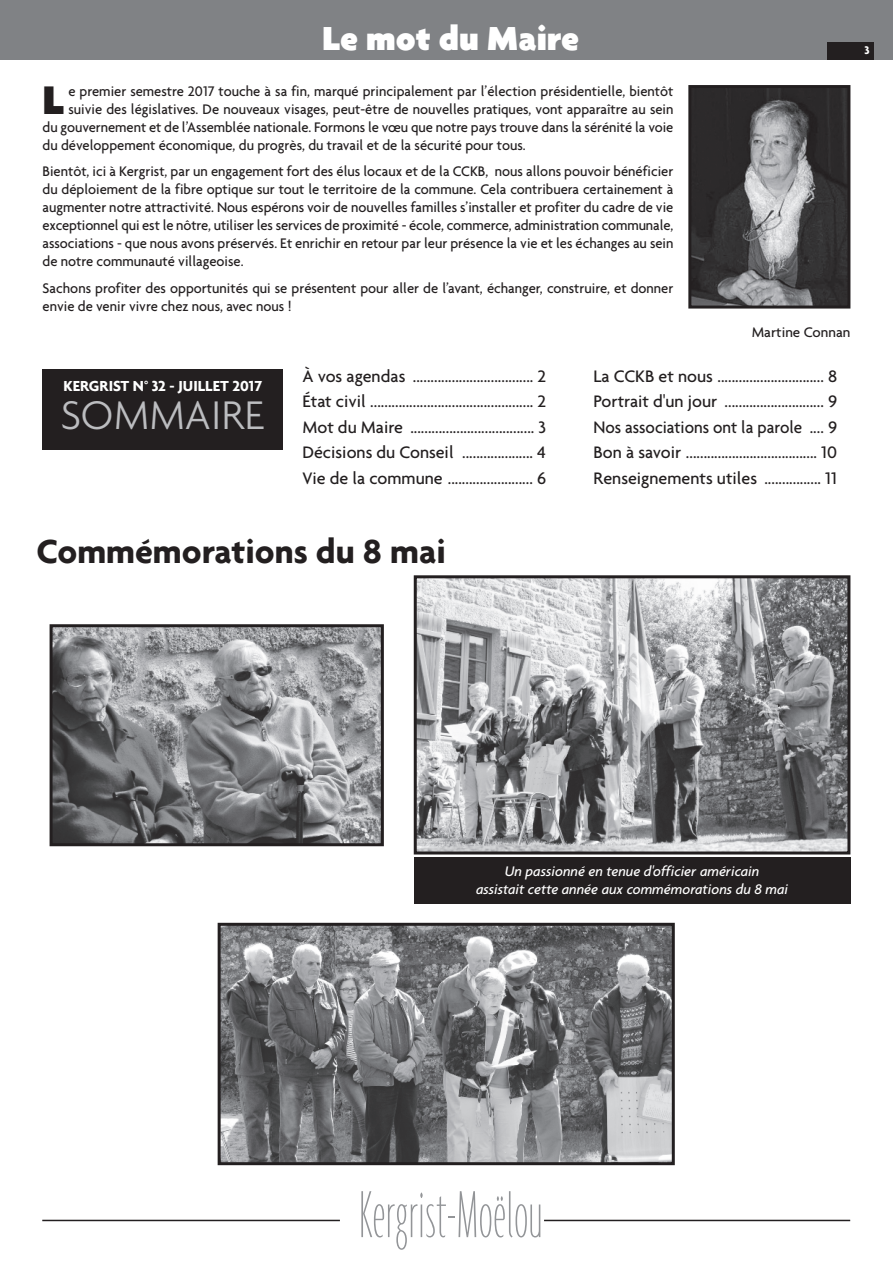
<style>
.page{position:relative;width:893px;height:1263px;background:#fff}
.page>*{position:absolute;margin:0;border:0;box-sizing:border-box;transform-origin:0 0}
.t1{font:100 ultra-condensed 72px "Agenda";color:#939598}
.t2{font:300 43.2px "Agenda";letter-spacing:.005em;color:#bcbdc0}
.t3{font:900 43.2px "Agenda";color:#231f20}
.t4{font:700 36px "Agenda";color:#231f20}
.t5{font:900 36px "Agenda";color:#fff}
.t6{font:500 18px/25.5px "Agenda";color:#231f20;text-align:justify}
.t7{font:700 15.75px "Agenda";color:#fff}
.t8{font:500 15px/18px "Agenda";color:#231f20;text-align:justify}
.t9{font:italic 500 15px/18px "Agenda";color:#fff;text-align:center}
.t10{font:700 12px "Agenda";color:#fff}
</style>
<div class="page">
<hr style="left:42px;top:1220px;width:298px;height:1px;background:#231f20">
<hr style="left:544px;top:1220px;width:306px;height:1px;background:#231f20">
<div style="left:0;top:0;width:893px;height:60px;background:#808285"></div>
<div style="left:827px;top:43px;width:47px;height:17px;background:#231f20"></div>
<img style="left:692px;top:89px;width:154px;height:216px">
<div style="left:688px;top:85px;width:162px;height:224px;border:3px solid #231f20"></div>
<div style="left:43px;top:369px;width:240px;height:80px;background:#231f20"></div>
<img style="left:418px;top:579px;width:428px;height:271px">
<div style="left:414px;top:575px;width:436px;height:279px;border:3px solid #231f20"></div>
<div style="left:414px;top:858px;width:436px;height:46px;background:#231f20"></div>
<img style="left:54px;top:628px;width:326px;height:214px">
<div style="left:50px;top:624px;width:334px;height:222px;border:3px solid #231f20"></div>
<img style="left:222px;top:927px;width:449px;height:234px">
<div style="left:218px;top:923px;width:457px;height:242px;border:3px solid #231f20"></div>
<h3 class="t5" style="left:322px;top:17px;width:259px">Le mot du Maire</h3>
<h2 class="t3" style="left:43px;top:74px;width:23px">L</h2>
<p class="t8" style="left:68px;top:82px;width:606px">e premier semestre 2017 touche à sa fin, marqué principalement par l’élection présidentielle, bientôt</p>
<p class="t8" style="left:68px;top:100px;width:606px">suivie des législatives. De nouveaux visages, peut-être de nouvelles pratiques, vont apparaître au sein</p>
<p class="t8" style="left:43px;top:118px;width:632px">du gouvernement et de l’Assemblée nationale. Formons le vœu que notre pays trouve dans la sérénité la voie</p>
<p class="t8" style="left:43px;top:136px;width:485px">du développement économique, du progrès, du travail et de la sécurité pour tous.</p>
<p class="t8" style="left:43px;top:162px;width:632px">Bientôt, ici à Kergrist, par un engagement fort des élus locaux et de la CCKB, nous allons pouvoir bénéficier du déploiement de la fibre optique sur tout le territoire de la commune. Cela contribuera certainement à augmenter notre attractivité. Nous espérons voir de nouvelles familles s’installer et profiter du cadre de vie exceptionnel qui est le nôtre, utiliser les services de proximité - école, commerce, administration communale, associations - que nous avons préservés. Et enrichir en retour par leur présence la vie et les échanges au sein de notre communauté villageoise.</p>
<p class="t8" style="left:43px;top:279px;width:632px">Sachons profiter des opportunités qui se présentent pour aller de l’avant, échanger, construire, et donner envie de venir vivre chez nous, avec nous !</p>
<p class="t8" style="left:752px;top:323px;width:100px">Martine Connan</p>
<p class="t7" style="left:64px;top:376px;width:200px">KERGRIST N° 32 - JUILLET 2017</p>
<h2 class="t2" style="left:61px;top:389px;width:205px">SOMMAIRE</h2>
<p class="t6" style="left:302px;top:363px;width:245px">À vos agendas .................................. 2<br>État civil .............................................. 2<br>Mot du Maire ................................... 3<br>Décisions du Conseil .................... 4<br>Vie de la commune ........................ 6</p>
<p class="t6" style="left:593px;top:363px;width:245px">La CCKB et nous .............................. 8<br>Portrait d'un jour ............................ 9<br>Nos associations ont la parole .... 9<br>Bon à savoir ..................................... 10<br>Renseignements utiles ................ 11</p>
<p class="t10" style="left:864px;top:43px;width:7px">3</p>
<h3 class="t4" style="left:36px;top:529px;width:411px">Commémorations du 8 mai</h3>
<p class="t9" style="left:476px;top:862px;width:314px">Un passionné en tenue d'officier américain<br>assistait cette année aux commémorations du 8 mai</p>
<h1 class="t1" style="left:359px;top:1170px;width:185px">Kergrist-Moëlou</h1>
</div>
